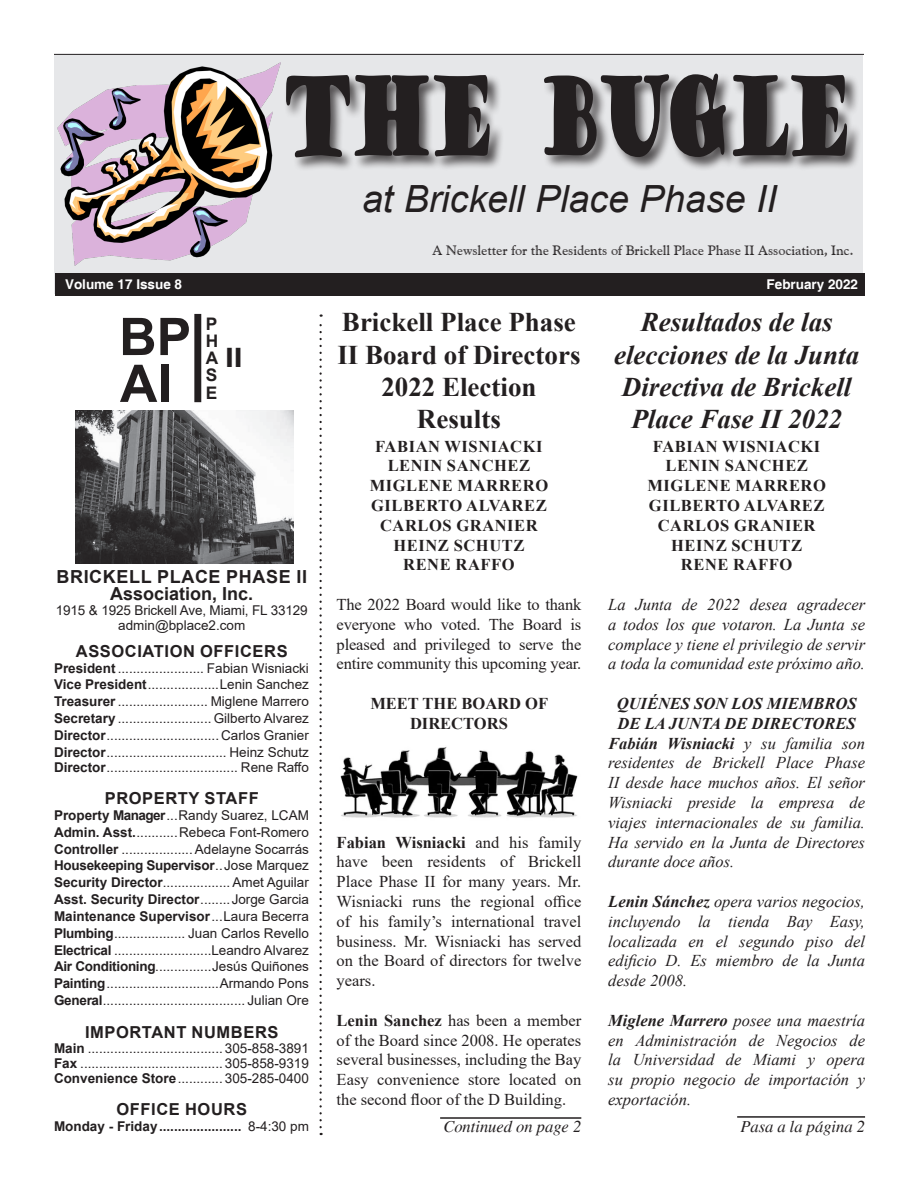
<style>
.page{position:relative;width:918px;height:1188px;background:#fff}
.page>*{position:absolute;margin:0;border:0;box-sizing:border-box;transform-origin:0 0}
.t1{font:107.4px "Goudy Stout";letter-spacing:-.09em;color:#231f20;scale:.52 1}
.t2{font:700 51.9px "Arial";color:#231f20}
.t3{font:italic 37.5px "Arial";color:#231f20}
.t4{font:italic 700 27px/32.4px "Times New Roman";color:#231f20;text-align:center}
.t5{font:700 27px/32.4px "Times New Roman";color:#231f20;text-align:center}
.t6{font:700 26.7px "Arial";color:#231f20;scale:1.18 1}
.t7{font:700 18px "Arial";letter-spacing:.035em;color:#231f20}
.t8{font:700 18px "Arial";color:#231f20}
.t9{font:700 17.25px/17.2px "Arial";color:#231f20;text-align:justify}
.t10{font:italic 16.5px/19.8px "Times New Roman";color:#231f20;text-align:justify}
.t11{font:16.5px/19.8px "Times New Roman";color:#231f20;text-align:justify}
.t12{font:700 16.5px "Times New Roman";letter-spacing:.035em;color:#231f20}
.t13{font:700 16.5px "Arial";letter-spacing:.035em;color:#231f20}
.t14{font:italic 700 16.5px/19.8px "Times New Roman";color:#231f20}
.t15{font:italic 16.5px "Times";color:#231f20}
.t16{font:700 16.5px/19.8px "Times New Roman";color:#231f20;text-align:center}
.t17{font:13.5px "Arial";color:#231f20}
.t18{font:700 13.5px "Arial";color:#231f20}
.t19{font:13.5px "Goudy Handtooled BT";color:#231f20}
.t20{font:700 13.5px "Arial";letter-spacing:-.02em;color:#231f20}
.t21{font:700 13.5px "Helvetica";color:#fff}
.s1{font-weight:700}
.s2{font-weight:400}
</style>
<div class="page">
<div style="left:55px;top:55px;width:808px;height:239px;background:#e6e7e9"></div>
<hr style="left:54px;top:54px;width:810px;height:1px;background:#231f20">
<div style="left:284px;top:72px;width:578px;height:100px;background:#231f20;opacity:.75"></div>
<svg style="left:320px;top:314px;width:2px;height:813px"></svg>
<img style="left:75px;top:410px;width:219px;height:153px">
<div style="left:194px;top:314px;width:7px;height:88px;background:#231f20"></div>
<hr style="left:737px;top:1116px;width:128px;height:2px;background:#231f20">
<hr style="left:440px;top:1117px;width:141px;height:2px;background:#231f20">
<div style="left:55px;top:273px;width:810px;height:23px;background:#231f20"></div>
<img style="left:58px;top:63px;width:223px;height:202px">
<img style="left:340px;top:747px;width:238px;height:71px">
<p class="t1" style="left:281px;top:46px;width:1104px">THE BUGLE</p>
<p class="t3" style="left:362px;top:174px;width:416px">at Brickell Place Phase II</p>
<p class="t19" style="left:432px;top:242px;width:423px">A Newsletter for the Residents of Brickell Place Phase II Association, Inc.</p>
<p class="t21" style="left:65px;top:276px;width:119px">Volume 17 Issue 8</p>
<p class="t21" style="left:767px;top:276px;width:93px">February 2022</p>
<p class="t5" style="left:337px;top:305px;width:245px">Brickell Place Phase<br>II Board of Directors<br>2022 Election<br>Results</p>
<p class="t12" style="left:375px;top:434px;width:169px">FABIAN WISNIACKI</p>
<p class="t12" style="left:388px;top:454px;width:144px">LENIN SANCHEZ</p>
<p class="t12" style="left:370px;top:474px;width:180px">MIGLENE MARRERO</p>
<p class="t12" style="left:371px;top:493px;width:177px">GILBERTO ALVAREZ</p>
<p class="t12" style="left:380px;top:513px;width:159px">CARLOS GRANIER</p>
<p class="t12" style="left:393px;top:533px;width:132px">HEINZ SCHUTZ</p>
<p class="t12" style="left:403px;top:553px;width:113px">RENE RAFFO</p>
<p class="t11" style="left:337px;top:594px;width:246px">The 2022 Board would like to thank everyone who voted. The Board is pleased and privileged to serve the entire community this upcoming year.</p>
<p class="t16" style="left:370px;top:693px;width:179px">MEET THE BOARD OF<br>DIRECTORS</p>
<p class="t4" style="left:614px;top:305px;width:247px">Resultados de las elecciones de la Junta<br>Directiva de Brickell<br>Place Fase II 2022</p>
<p class="t12" style="left:653px;top:434px;width:169px">FABIAN WISNIACKI</p>
<p class="t12" style="left:665px;top:454px;width:144px">LENIN SANCHEZ</p>
<p class="t12" style="left:647px;top:474px;width:180px">MIGLENE MARRERO</p>
<p class="t12" style="left:649px;top:493px;width:177px">GILBERTO ALVAREZ</p>
<p class="t12" style="left:658px;top:513px;width:159px">CARLOS GRANIER</p>
<p class="t12" style="left:671px;top:533px;width:132px">HEINZ SCHUTZ</p>
<p class="t12" style="left:681px;top:553px;width:113px">RENE RAFFO</p>
<p class="t10" style="left:608px;top:594px;width:258px">La Junta de 2022 desea agradecer a todos los que votaron. La Junta se complace y tiene el privilegio de servir a toda la comunidad este próximo año.</p>
<p class="t14" style="left:617px;top:693px;width:241px">QUIÉNES SON LOS MIEMBROS<br>DE LA JUNTA DE DIRECTORES</p>
<p class="t10" style="left:608px;top:733px;width:258px"><span class="s1">Fabián Wisniacki</span> y su familia son residentes de Brickell Place Phase II desde hace muchos años. El señor Wisniacki preside la empresa de viajes internacionales de su familia.<br>Ha servido en la Junta de Directores durante doce años.</p>
<p class="t10" style="left:608px;top:891px;width:258px"><span class="s1">Lenin Sánchez</span> opera varios negocios, incluyendo la tienda Bay Easy, localizada en el segundo piso del edificio D. Es miembro de la Junta desde 2008.</p>
<p class="t10" style="left:608px;top:1010px;width:258px"><span class="s1">Miglene Marrero</span> posee una maestría en Administración de Negocios de la Universidad de Miami y opera su propio negocio de importación y exportación.</p>
<p class="t9" style="left:206px;top:315px;width:14px">P H A S E</p>
<p class="t2" style="left:119px;top:300px;width:74px">BP</p>
<p class="t2" style="left:120px;top:347px;width:53px">AI</p>
<p class="t6" style="left:225px;top:339px;width:16px">II</p>
<p class="t7" style="left:56px;top:564px;width:252px">BRICKELL PLACE PHASE II</p>
<p class="t8" style="left:110px;top:581px;width:145px">Association, Inc.</p>
<p class="t17" style="left:56px;top:601px;width:253px">1915 &amp; 1925 Brickell Ave, Miami, FL 33129</p>
<p class="t17" style="left:118px;top:616px;width:128px">admin@bplace2.com</p>
<p class="t13" style="left:76px;top:639px;width:213px">ASSOCIATION OFFICERS</p>
<p class="t17" style="left:54px;top:658px;width:256px"><span class="s1">President</span> ....................... Fabian Wisniacki</p>
<p class="t17" style="left:54px;top:675px;width:256px"><span class="s1">Vice President</span>...................Lenin Sanchez</p>
<p class="t17" style="left:54px;top:692px;width:256px"><span class="s1">Treasurer</span> ........................ Miglene Marrero</p>
<p class="t17" style="left:54px;top:709px;width:256px"><span class="s1">Secretary</span> ......................... Gilberto Alvarez</p>
<p class="t17" style="left:54px;top:726px;width:256px"><span class="s1">Director</span>.............................. Carlos Granier</p>
<p class="t17" style="left:54px;top:743px;width:256px"><span class="s1">Director</span>................................ Heinz Schutz</p>
<p class="t17" style="left:54px;top:758px;width:256px"><span class="s1">Director</span>................................... Rene Raffo</p>
<p class="t13" style="left:105px;top:787px;width:155px">PROPERTY STAFF</p>
<p class="t17" style="left:54px;top:806px;width:256px"><span class="s1">Property Manager</span>...Randy Suarez, LCAM</p>
<p class="t17" style="left:54px;top:823px;width:256px"><span class="s1">Admin. Asst.</span>...........Rebeca Font-Romero</p>
<p class="t17" style="left:54px;top:840px;width:256px"><span class="s1">Controller</span> ................... Adelayne Socarrás</p>
<p class="t20" style="left:54px;top:856px;width:256px">Housekeeping Supervisor<span class="s2">..Jose Marquez</span></p>
<p class="t17" style="left:54px;top:873px;width:256px"><span class="s1">Security Director</span>.................. Amet Aguilar</p>
<p class="t18" style="left:54px;top:890px;width:256px">Asst. Security Director<span class="s2">........Jorge Garcia</span></p>
<p class="t18" style="left:54px;top:907px;width:256px">Maintenance Supervisor<span class="s2">...Laura Becerra</span></p>
<p class="t17" style="left:54px;top:924px;width:256px"><span class="s1">Plumbing</span>................... Juan Carlos Revello</p>
<p class="t17" style="left:54px;top:941px;width:256px"><span class="s1">Electrical</span> ..........................Leandro Alvarez</p>
<p class="t17" style="left:54px;top:957px;width:256px"><span class="s1">Air Conditioning</span>...............Jesús Quiñones</p>
<p class="t17" style="left:54px;top:974px;width:256px"><span class="s1">Painting</span>..............................Armando Pons</p>
<p class="t17" style="left:54px;top:991px;width:256px"><span class="s1">General</span>...................................... Julian Ore</p>
<p class="t13" style="left:85px;top:1021px;width:195px">IMPORTANT NUMBERS</p>
<p class="t17" style="left:54px;top:1039px;width:256px"><span class="s1">Main</span> .................................... 305-858-3891</p>
<p class="t17" style="left:54px;top:1054px;width:256px"><span class="s1">Fax</span> ...................................... 305-858-9319</p>
<p class="t17" style="left:54px;top:1069px;width:256px"><span class="s1">Convenience Store</span>............ 305-285-0400</p>
<p class="t13" style="left:117px;top:1097px;width:132px">OFFICE HOURS</p>
<p class="t18" style="left:54px;top:1117px;width:256px">Monday - Friday...................... <span class="s2">8-4:30 pm</span></p>
<p class="t11" style="left:337px;top:832px;width:246px"><span class="s1">Fabian Wisniacki</span> and his family have been residents of Brickell Place Phase II for many years. Mr.<br>Wisniacki runs the regional office of his family’s international travel business. Mr. Wisniacki has served on the Board of directors for twelve years.</p>
<p class="t11" style="left:337px;top:1010px;width:246px"><span class="s1">Lenin Sanchez</span> has been a member of the Board since 2008. He operates several businesses, including the Bay Easy convenience store located on the second floor of the D Building.</p>
<p class="t15" style="left:443px;top:1117px;width:139px">Continued on page 2</p>
<p class="t15" style="left:740px;top:1117px;width:126px">Pasa a la página 2</p>
</div>
